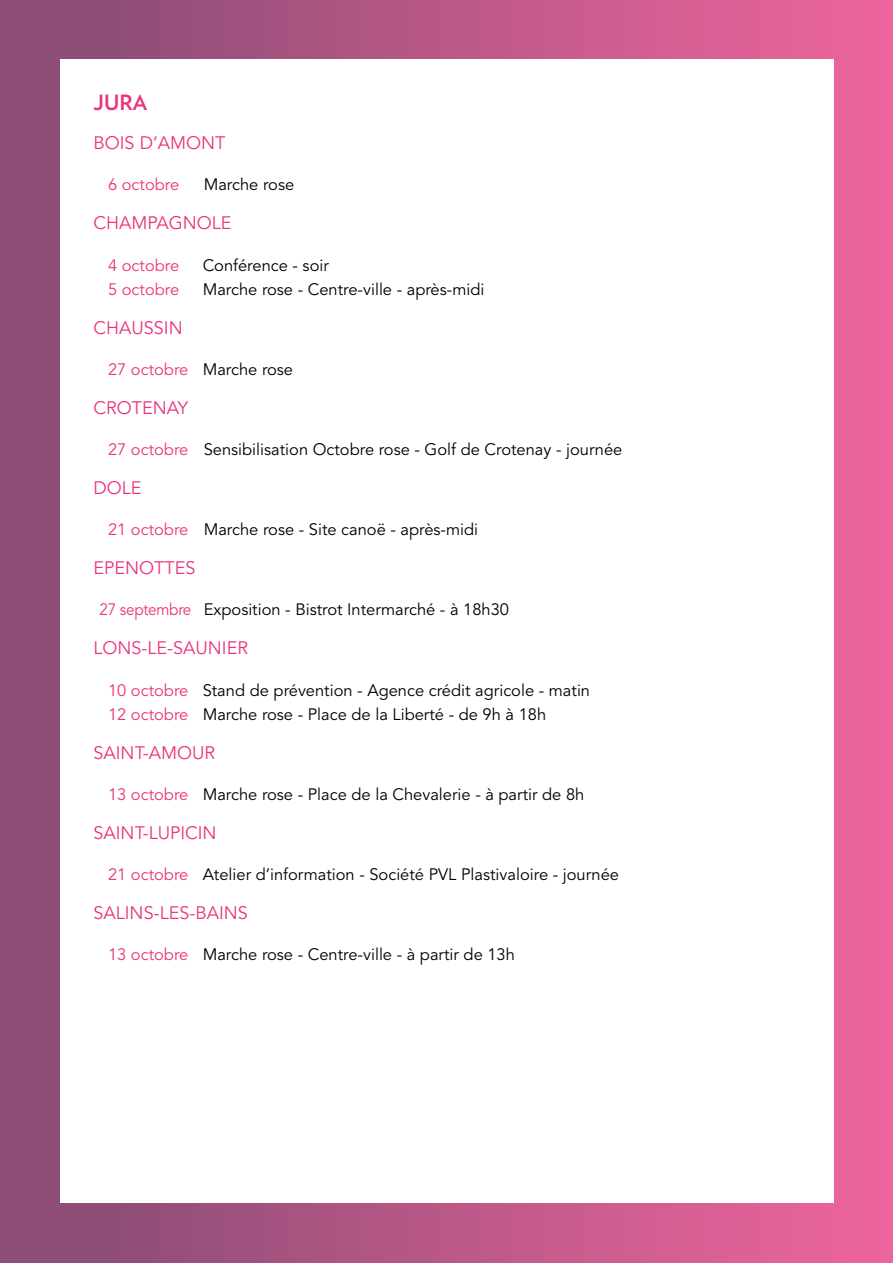
<style>
.page{position:relative;width:893px;height:1263px;background:#fff}
.page>*{position:absolute;margin:0;border:0;box-sizing:border-box;transform-origin:0 0}
.t1{font:700 21px "Verlag";color:#eb337d}
.t2{font:18px "Avenir LT Std";color:#eb337d}
.t3{font:16.5px/24.5px "Avenir LT Std";color:#000}
.t4{font:16.5px "Avenir LT Std";color:#eb337d}
.s1{color:#eb337d}
</style>
<div class="page">
<div style="left:0;top:0;width:893px;height:1263px;background:linear-gradient(to right,#854b73,#ee659d)"></div>
<div style="left:60px;top:60px;width:773px;height:1143px;background:#fff"></div>
<p class="t1" style="left:94px;top:86px;width:55px">JURA</p>
<p class="t2" style="left:94px;top:132px;width:133px">BOIS D’AMONT</p>
<p class="t4" style="left:108px;top:175px;width:73px">6 octobre</p>
<p class="t3" style="left:204px;top:173px;width:92px">Marche rose</p>
<p class="t2" style="left:94px;top:212px;width:140px">CHAMPAGNOLE</p>
<p class="t4" style="left:108px;top:255px;width:73px">4 octobre</p>
<p class="t3" style="left:203px;top:253px;width:128px">Conférence - soir</p>
<p class="t4" style="left:108px;top:280px;width:73px">5 octobre</p>
<p class="t3" style="left:203px;top:278px;width:283px">Marche rose - Centre-ville - après-midi</p>
<p class="t2" style="left:94px;top:317px;width:91px">CHAUSSIN</p>
<p class="t3" style="left:108px;top:358px;width:187px"><span class="s1">27 octobre</span> Marche rose</p>
<p class="t2" style="left:94px;top:397px;width:96px">CROTENAY</p>
<p class="t3" style="left:108px;top:438px;width:516px"><span class="s1">27 octobre</span> Sensibilisation Octobre rose - Golf de Crotenay - journée</p>
<p class="t2" style="left:94px;top:477px;width:50px">DOLE</p>
<p class="t3" style="left:108px;top:518px;width:372px"><span class="s1">21 octobre</span> Marche rose - Site canoë - après-midi</p>
<p class="t2" style="left:94px;top:557px;width:104px">EPENOTTES</p>
<p class="t3" style="left:100px;top:598px;width:411px"><span class="s1">27 septembre</span> Exposition - Bistrot Intermarché - à 18h30</p>
<p class="t2" style="left:94px;top:637px;width:156px">LONS-LE-SAUNIER</p>
<p class="t3" style="left:108px;top:678px;width:484px"><span class="s1">10 octobre</span> Stand de prévention - Agence crédit agricole - matin<br><span class="s1">12 octobre</span> Marche rose - Place de la Liberté - de 9h à 18h</p>
<p class="t2" style="left:94px;top:742px;width:123px">SAINT-AMOUR</p>
<p class="t3" style="left:108px;top:783px;width:478px"><span class="s1">13 octobre</span> Marche rose - Place de la Chevalerie - à partir de 8h</p>
<p class="t2" style="left:94px;top:822px;width:124px">SAINT-LUPICIN</p>
<p class="t3" style="left:108px;top:863px;width:512px"><span class="s1">21 octobre</span> Atelier d’information - Société PVL Plastivaloire - journée</p>
<p class="t2" style="left:94px;top:902px;width:156px">SALINS-LES-BAINS</p>
<p class="t3" style="left:108px;top:943px;width:408px"><span class="s1">13 octobre</span> Marche rose - Centre-ville - à partir de 13h</p>
</div>
